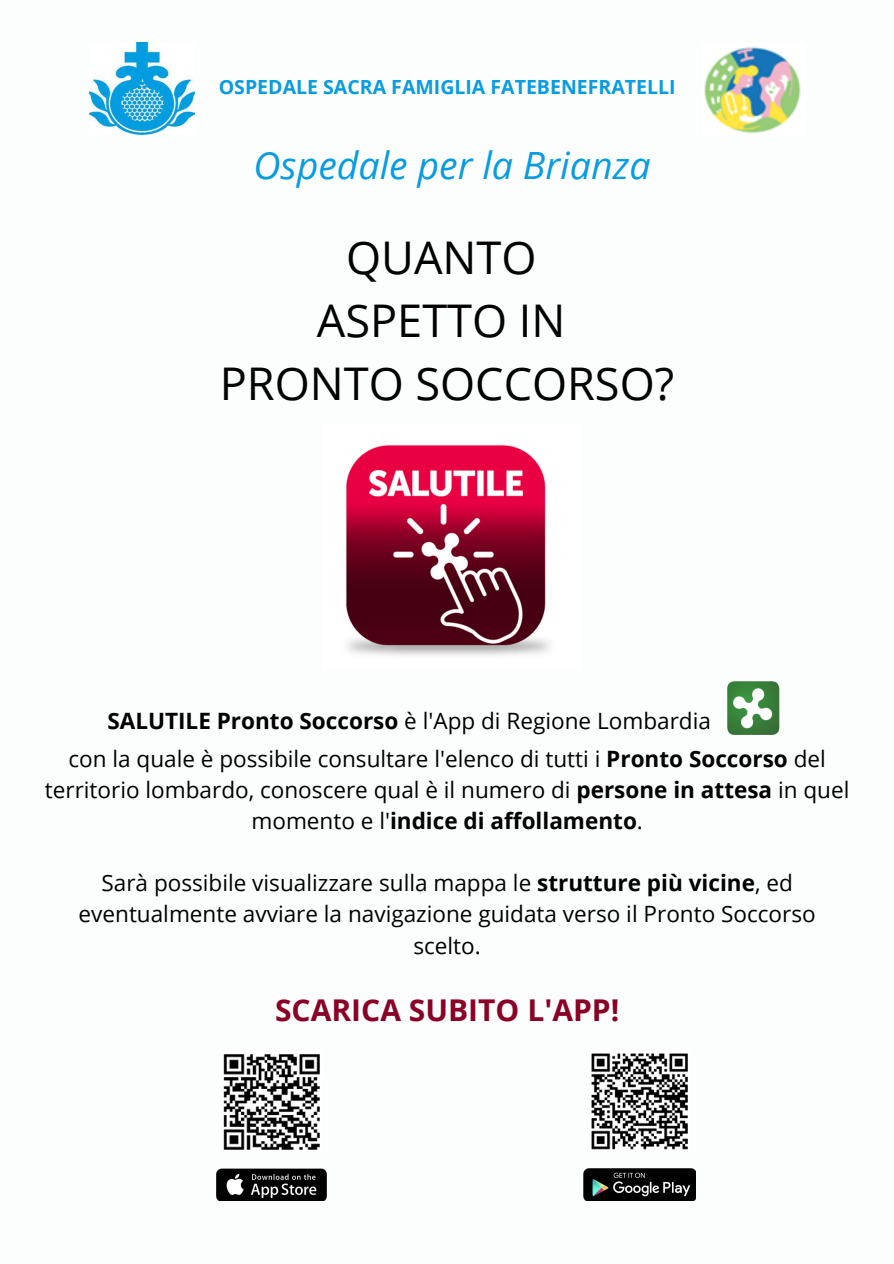
<style>
.page{position:relative;width:894px;height:1264px;background:#fff}
.page>*{position:absolute;margin:0;border:0;box-sizing:border-box;transform-origin:0 0}
.t1{font:45px/63px "Open Sans";color:#000;text-align:center}
.t2{font:italic 37.5px "Open Sans";color:#089ce0}
.t3{font:700 30px "Open Sans";color:#8a0226}
.t4{font:22.5px/31.2px "Open Sans";color:#000;text-align:center}
.t5{font:700 19.5px "Open Sans";color:#089ce0}
.s1{font-weight:700}
</style>
<div class="page">
<img style="left:89px;top:42px;width:105px;height:93px">
<img style="left:346px;top:445px;width:204px;height:211px">
<img style="left:216px;top:1168px;width:110px;height:32px">
<img style="left:223px;top:1054px;width:97px;height:96px">
<img style="left:591px;top:1053px;width:97px;height:97px">
<img style="left:583px;top:1168px;width:112px;height:32px">
<img style="left:704px;top:47px;width:97px;height:87px">
<img style="left:727px;top:681px;width:53px;height:53px">
<p class="t5" style="left:219px;top:74px;width:458px">OSPEDALE SACRA FAMIGLIA FATEBENEFRATELLI</p>
<h2 class="t2" style="left:253px;top:139px;width:398px">Ospedale per la Brianza</h2>
<h1 class="t1" style="left:220px;top:225px;width:455px">QUANTO<br>ASPETTO IN<br>PRONTO SOCCORSO?</h1>
<p class="t4" style="left:68px;top:702px;width:758px;line-height:37.2px;text-align:left;text-indent:39px"><span class="s1">SALUTILE Pronto Soccorso</span> è l'App di Regione Lombardia<br>con la quale è possibile consultare l'elenco di tutti i <span class="s1">Pronto Soccorso</span> del</p>
<p class="t4" style="left:45px;top:773px;width:805px">territorio lombardo, conoscere qual è il numero di <span class="s1">persone in attesa</span> in quel momento e l'<span class="s1">indice di affollamento</span>.</p>
<p class="t4" style="left:79px;top:866px;width:738px">Sarà possibile visualizzare sulla mappa le <span class="s1">strutture più vicine</span>, ed eventualmente avviare la navigazione guidata verso il Pronto Soccorso scelto.</p>
<h3 class="t3" style="left:275px;top:989px;width:346px">SCARICA SUBITO L'APP!</h3>
</div>
